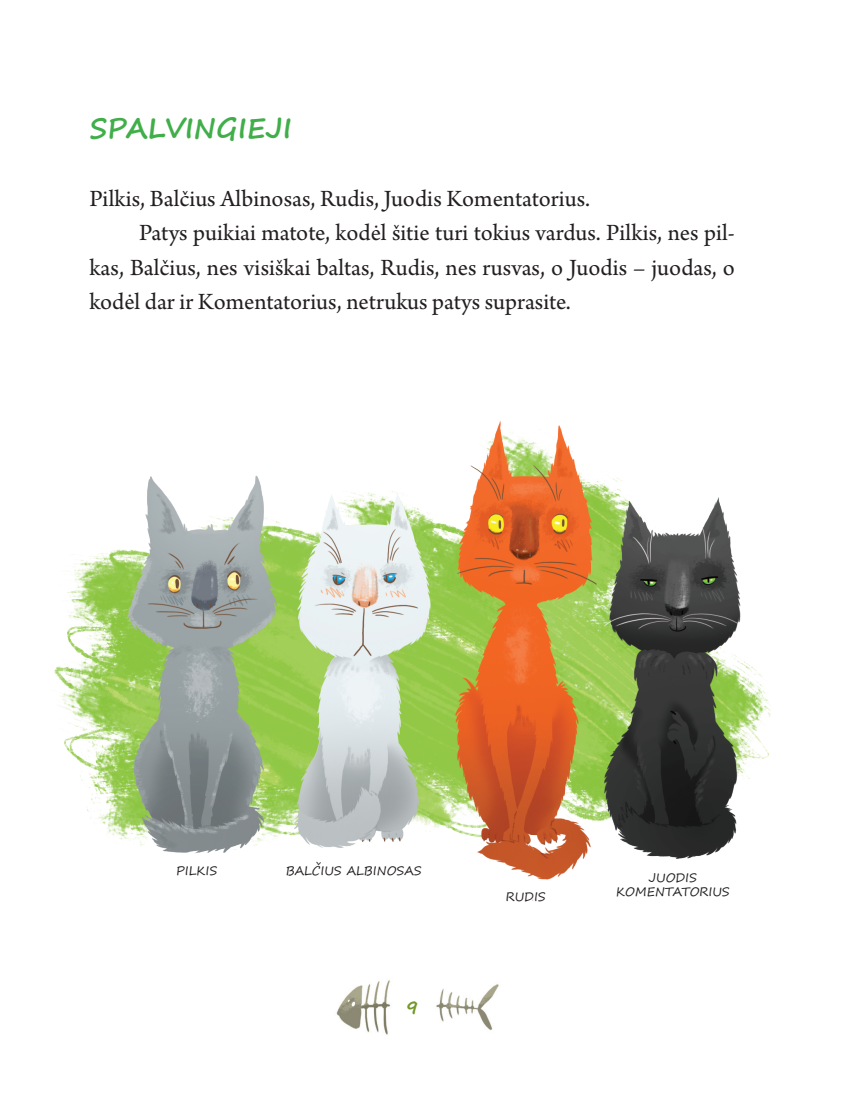
<style>
.page{position:relative;width:859px;height:1097px;background:#fff}
.page>*{position:absolute;margin:0;border:0;box-sizing:border-box;transform-origin:0 0}
.PAVADINIMAI{font:700 28px "Segoe Print";color:#40ae49}
.tekstas{font:24.5px/34.1px "Arno Pro";color:#231f20;text-align:justify}
.t1{font:700 19.25px "Segoe Print";color:#729829}
.vardai{font:12.25px/14.7px "Segoe Print";color:#231f20;text-align:center}
</style>
<div class="page">
<img style="left:336px;top:980px;width:163px;height:55px">
<img style="left:54px;top:421px;width:717px;height:480px">
<p class="PAVADINIMAI" style="left:89px;top:102px;width:204px">SPALVINGIEJI</p>
<p class="tekstas" style="left:89px;top:183px;width:502px">Pilkis, Balčius Albinosas, Rudis, Juodis Komentatorius.</p>
<p class="tekstas" style="left:89px;top:217px;width:646px;text-indent:50px">Patys puikiai matote, kodėl šitie turi tokius vardus. Pilkis, nes pil&shy;kas, Balčius, nes visiškai baltas, Rudis, nes rusvas, o Juodis – juodas, o kodėl dar ir Komentatorius, netrukus patys suprasite.</p>
<p class="vardai" style="left:176px;top:863px;width:43px">PILKIS</p>
<p class="vardai" style="left:285px;top:862px;width:137px">BALČIUS ALBINOSAS</p>
<p class="t1" style="left:405px;top:989px;width:15px">9</p>
<p class="vardai" style="left:505px;top:889px;width:41px">RUDIS</p>
<p class="vardai" style="left:616px;top:869px;width:115px">JUODIS<br>KOMENTATORIUS</p>
</div>
